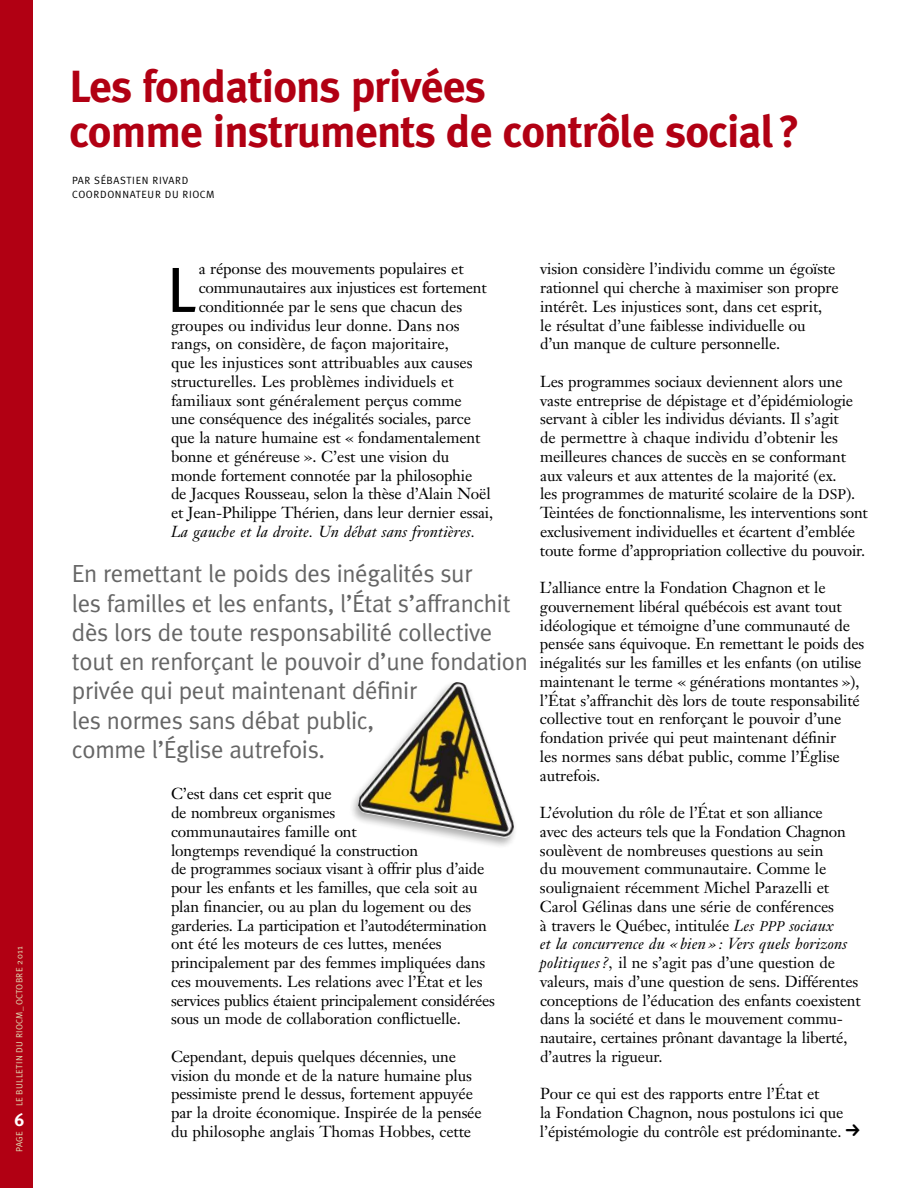
<style>
.page{position:relative;width:918px;height:1188px;background:#fff}
.page>*{position:absolute;margin:0;border:0;box-sizing:border-box;transform-origin:0 0}
.t1{font:63.75px "Meta Plus";color:#000}
.t2{font:700 45px/45px "Meta Plus";letter-spacing:-.02em;color:#b10013}
.t3{font:24.75px/29.2px "Meta Plus Normal";letter-spacing:-.015em;color:#666}
.t4{font:18px "Meta Plus Bold Caps";color:#fff}
.t5{font:15.75px/18.8px "Janson Text";letter-spacing:-.01em;color:#000}
.t6{font:italic 15.75px "Janson Text";letter-spacing:.01em;color:#000}
.t7{font:10.5px/13.5px "Meta Plus Normal";letter-spacing:.055em;color:#000}
.t8{font:9px "Meta Plus Normal";letter-spacing:.03em;color:#e0e3b7}
.s1{font-size:13.8px}
.s2{font-style:italic}
.s3{font-style:italic;font-size:13.8px}
</style>
<div class="page">
<div style="left:0;top:0;width:33px;height:1188px;background:#b10013"></div>
<img style="left:352px;top:794px;width:163px;height:52px">
<img style="left:358px;top:682px;width:156px;height:156px">
<p class="t8" style="left:14px;top:1106px;width:161px;rotate:-90deg">LE BULLETIN DU RIOCM_OCTOBRE 2011</p>
<p class="t4" style="left:14px;top:1109px;width:11px">6</p>
<p class="t8" style="left:14px;top:1152px;width:22px;rotate:-90deg">PAGE</p>
<h2 class="t2" style="left:69px;top:64px;width:733px">Les fondations privées<br>comme instruments de contrôle social?</h2>
<p class="t7" style="left:72px;top:174px;width:144px">PAR SÉBASTIEN RIVARD<br>COORDONNATEUR DU RIOCM</p>
<h1 class="t1" style="left:167px;top:253px;width:31px">L</h1>
<p class="t5" style="left:199px;top:261px;width:266px">a réponse des mouvements populaires et</p>
<p class="t5" style="left:199px;top:280px;width:289px">communautaires aux injustices est fortement</p>
<p class="t5" style="left:199px;top:299px;width:265px">conditionnée par le sens que chacun des</p>
<p class="t5" style="left:171px;top:317px;width:290px">groupes ou individus leur donne. Dans nos</p>
<p class="t5" style="left:171px;top:336px;width:279px">rangs, on considère, de façon majoritaire,</p>
<p class="t5" style="left:171px;top:355px;width:303px">que les injustices sont attribuables aux causes</p>
<p class="t5" style="left:171px;top:374px;width:284px">structurelles. Les problèmes individuels et</p>
<p class="t5" style="left:171px;top:392px;width:292px">familiaux sont généralement perçus comme</p>
<p class="t5" style="left:171px;top:411px;width:301px">une conséquence des inégalités sociales, parce</p>
<p class="t5" style="left:171px;top:430px;width:311px">que la nature humaine est « fondamentalement</p>
<p class="t5" style="left:171px;top:449px;width:280px">bonne et généreuse ». C’est une vision du</p>
<p class="t5" style="left:171px;top:467px;width:303px">monde fortement connotée par la philosophie</p>
<p class="t5" style="left:171px;top:486px;width:321px">de Jacques Rousseau, selon la thèse d’Alain Noël</p>
<p class="t5" style="left:171px;top:505px;width:324px">et Jean-Philippe Thérien, dans leur dernier essai,</p>
<p class="t6" style="left:171px;top:525px;width:306px">La gauche et la droite. Un débat sans frontières.</p>
<p class="t3" style="left:72px;top:559px;width:457px">En remettant le poids des inégalités sur<br>les familles et les enfants, l’État s’affranchit dès lors de toute responsabilité collective tout en renforçant le pouvoir d’une fondation privée qui peut maintenant définir<br>les normes sans débat public,<br>comme l’Église autrefois.</p>
<p class="t5" style="left:171px;top:786px;width:325px">C’est dans cet esprit que<br>de nombreux organismes<br>communautaires famille ont<br>longtemps revendiqué la construction<br>de programmes sociaux visant à offrir plus d’aide pour les enfants et les familles, que cela soit au plan financier, ou au plan du logement ou des garderies. La participation et l’autodétermination ont été les moteurs de ces luttes, menées principalement par des femmes impliquées dans ces mouvements. Les relations avec l’État et les services publics étaient principalement considérées sous un mode de collaboration conflictuelle.</p>
<p class="t5" style="left:171px;top:1049px;width:312px">Cependant, depuis quelques décennies, une vision du monde et de la nature humaine plus pessimiste prend le dessus, fortement appuyée par la droite économique. Inspirée de la pensée du philosophe anglais Thomas Hobbes, cette</p>
<p class="t5" style="left:540px;top:261px;width:300px">vision considère l’individu comme un égoïste rationnel qui cherche à maximiser son propre intérêt. Les injustices sont, dans cet esprit,<br>le résultat d’une faiblesse individuelle ou<br>d’un manque de culture personnelle.</p>
<p class="t5" style="left:540px;top:374px;width:329px">Les programmes sociaux deviennent alors une vaste entreprise de dépistage et d’épidémiologie servant à cibler les individus déviants. Il s’agit<br>de permettre à chaque individu d’obtenir les meilleures chances de succès en se conformant aux valeurs et aux attentes de la majorité (ex.<br>les programmes de maturité scolaire de la <span class="s1">DSP</span>).<br>Teintées de fonctionnalisme, les interventions sont exclusivement individuelles et écartent d’emblée toute forme d’appropriation collective du pouvoir.</p>
<p class="t5" style="left:540px;top:580px;width:326px">L’alliance entre la Fondation Chagnon et le gouvernement libéral québécois est avant tout idéologique et témoigne d’une communauté de pensée sans équivoque. En remettant le poids des inégalités sur les familles et les enfants (on utilise maintenant le terme « générations montantes »), l’État s’affranchit dès lors de toute responsabilité collective tout en renforçant le pouvoir d’une fondation privée qui peut maintenant définir<br>les normes sans débat public, comme l’Église autrefois.</p>
<p class="t5" style="left:540px;top:805px;width:322px">L’évolution du rôle de l’État et son alliance<br>avec des acteurs tels que la Fondation Chagnon soulèvent de nombreuses questions au sein<br>du mouvement communautaire. Comme le soulignaient récemment Michel Parazelli et Carol Gélinas dans une série de conférences<br>à travers le Québec, intitulée <span class="s2">Les</span> <span class="s3">PPP</span> <span class="s2">sociaux<br>et la concurrence du « bien » : Vers quels horizons politiques ?,</span> il ne s’agit pas d’une question de valeurs, mais d’une question de sens. Différentes conceptions de l’éducation des enfants coexistent dans la société et dans le mouvement commu&shy;nautaire, certaines prônant davantage la liberté, d’autres la rigueur.</p>
<p class="t5" style="left:540px;top:1086px;width:305px">Pour ce qui est des rapports entre l’État et<br>la Fondation Chagnon, nous postulons ici que l’épistémologie du contrôle est prédominante.</p>
</div>
